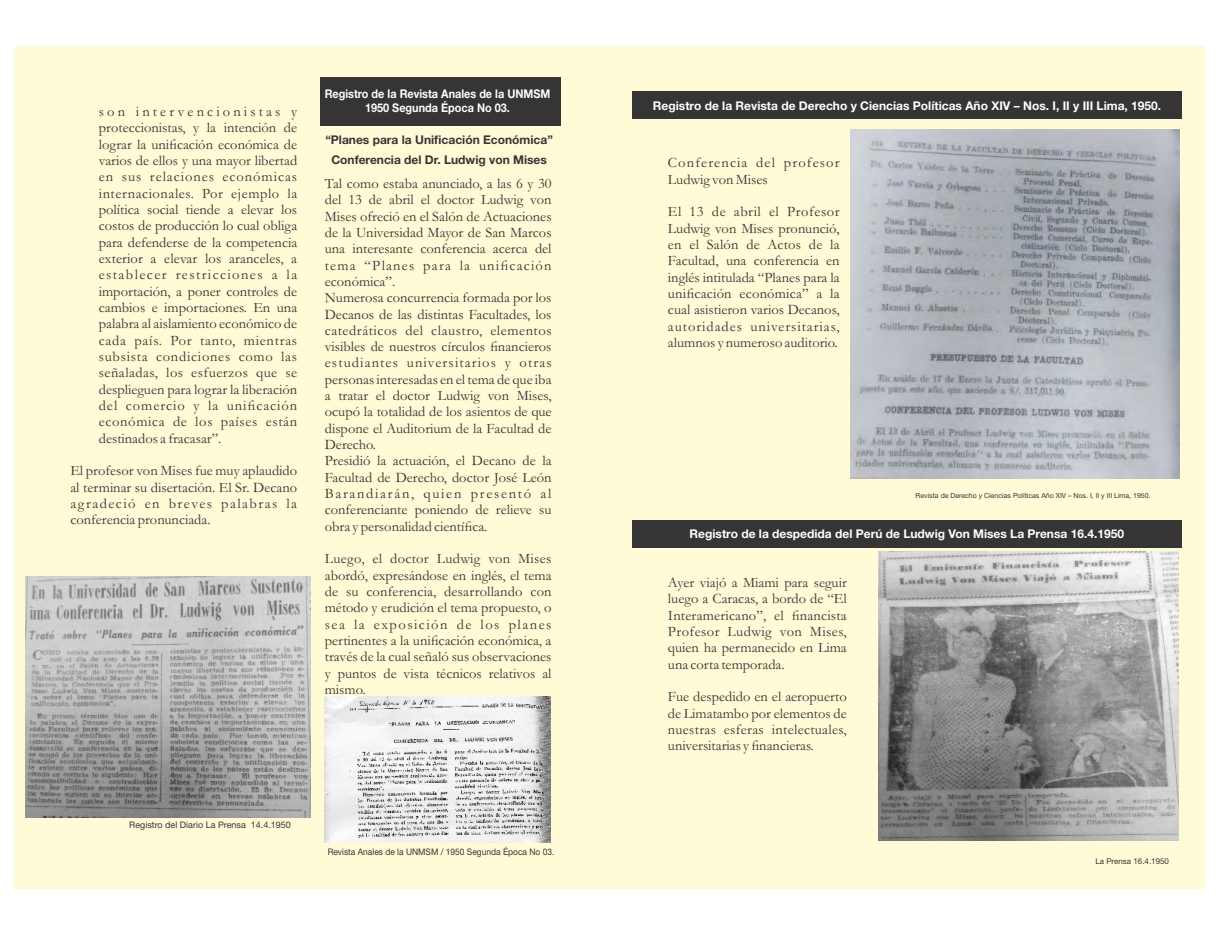
<style>
.page{position:relative;width:1219px;height:936px;background:#fff}
.page>*{position:absolute;margin:0;border:0;box-sizing:border-box;transform-origin:0 0}
.t1{font:14.5px/16.3px "Garamond";color:#373435;text-align:justify}
.t2{font:14.5px/16.3px "Garamond";letter-spacing:.075em;color:#373435}
.t3{font:700 12px "Helvetica Neue";color:#fefefe}
.t4{font:700 12px/19.6px "Helvetica Neue";color:#373435;text-align:center}
.t5{font:700 12px/14.3px "Helvetica Neue";color:#fefefe;text-align:center;scale:.91 1}
.t6{font:9px "Helvetica Neue";color:#373435;scale:.94 1}
.t7{font:9px "Helvetica Neue";color:#373435}
.t8{font:8px "Helvetica Neue";color:#373435}
.t9{font:7px "Helvetica Neue";color:#373435}
</style>
<div class="page">
<div style="left:14px;top:47px;width:595px;height:842px;background:#fffbd6"></div>
<img style="left:325px;top:696px;width:226px;height:146px">
<img style="left:25px;top:577px;width:286px;height:240px">
<div style="left:609px;top:47px;width:596px;height:842px;background:#fffbd6"></div>
<img style="left:851px;top:130px;width:328px;height:348px">
<div style="left:633px;top:91px;width:549px;height:27px;background:#373435"></div>
<div style="left:320px;top:78px;width:241px;height:48px;background:#373435"></div>
<div style="left:633px;top:520px;width:549px;height:27px;background:#373435"></div>
<img style="left:879px;top:552px;width:300px;height:288px">
<p class="t1" style="left:99px;top:105px;width:200px">son intervencionistas y proteccionistas, y la intención de lograr la unificación económica de varios de ellos y una mayor libertad en sus relaciones económicas internacionales. Por ejemplo la política social tiende a elevar los costos de producción lo cual obliga para defenderse de la competencia exterior a elevar los aranceles, a establecer restricciones a la importación, a poner controles de cambios e importaciones. En una palabra al aislamiento económico de cada país. Por tanto, mientras subsista condiciones como las señaladas, los esfuerzos que se desplieguen para lograr la liberación del comercio y la unificación económica de los países están destinados a fracasar”.</p>
<p class="t1" style="left:70px;top:464px;width:228px">El profesor von Mises fue muy aplaudido al terminar su disertación. El Sr. Decano agradeció en breves palabras la conferencia pronunciada.</p>
<p class="t5" style="left:325px;top:88px;width:249px">Registro de la Revista Anales de la UNMSM<br>1950 Segunda Época No 03.</p>
<p class="t4" style="left:325px;top:131px;width:229px">“Planes para la Unificación Económica”<br>Conferencia del Dr. Ludwig von Mises</p>
<p class="t1" style="left:325px;top:177px;width:228px;text-align:left">Tal como estaba anunciado, a las 6 y 30 del 13 de abril el doctor Ludwig von Mises ofreció en el Salón de Actuaciones de la Universidad Mayor de San Marcos una interesante conferencia acerca del tema “Planes para la unificación económica”.<br>Numerosa concurrencia formada por los Decanos de las distintas Facultades, los catedráticos del claustro, elementos visibles de nuestros círculos financieros estudiantes universitarios y otras personas interesadas en el tema de que iba a tratar el doctor Ludwig von Mises, ocupó la totalidad de los asientos de que dispone el Auditorium de la Facultad de Derecho.<br>Presidió la actuación, el Decano de la Facultad de Derecho, doctor José León Barandiarán, quien presentó al conferenciante poniendo de relieve su obra y personalidad científica.</p>
<p class="t1" style="left:325px;top:552px;width:228px">Luego, el doctor Ludwig von Mises abordó, expresándose en inglés, el tema de su conferencia, desarrollando con método y erudición el tema propuesto, o sea la exposición de los planes pertinentes a la unificación económica, a través de la cual señaló sus observaciones y puntos de vista técnicos relativos al mismo.</p>
<p class="t7" style="left:129px;top:820px;width:163px">Registro del Diario La Prensa 14.4.1950</p>
<p class="t6" style="left:328px;top:848px;width:243px">Revista Anales de la UNMSM / 1950 Segunda Época No 03.</p>
<p class="t3" style="left:653px;top:101px;width:510px">Registro de la Revista de Derecho y Ciencias Políticas Año XIV – Nos. I, II y III Lima, 1950.</p>
<p class="t2" style="left:668px;top:156px;width:173px">Conferencia del profesor<br>Ludwig von Mises</p>
<p class="t1" style="left:668px;top:205px;width:173px">El 13 de abril el Profesor Ludwig von Mises pronunció, en el Salón de Actos de la Facultad, una conferencia en inglés intitulada “Planes para la unificación económica” a la cual asistieron varios Decanos, autoridades universitarias, alumnos y numeroso auditorio.</p>
<p class="t9" style="left:916px;top:492px;width:237px">Revista de Derecho y Ciencias Políticas Año XIV – Nos. I, II y III Lima, 1950.</p>
<p class="t3" style="left:690px;top:528px;width:436px">Registro de la despedida del Perú de Ludwig Von Mises La Prensa 16.4.1950</p>
<p class="t1" style="left:668px;top:576px;width:180px">Ayer viajó a Miami para seguir luego a Caracas, a bordo de “El Interamericano”, el financista Profesor Ludwig von Mises, quien ha permanecido en Lima una corta temporada.</p>
<p class="t1" style="left:668px;top:690px;width:180px">Fue despedido en el aeropuerto de Limatambo por elementos de nuestras esferas intelectuales, universitarias y financieras.</p>
<p class="t8" style="left:1095px;top:857px;width:75px">La Prensa 16.4.1950</p>
</div>
